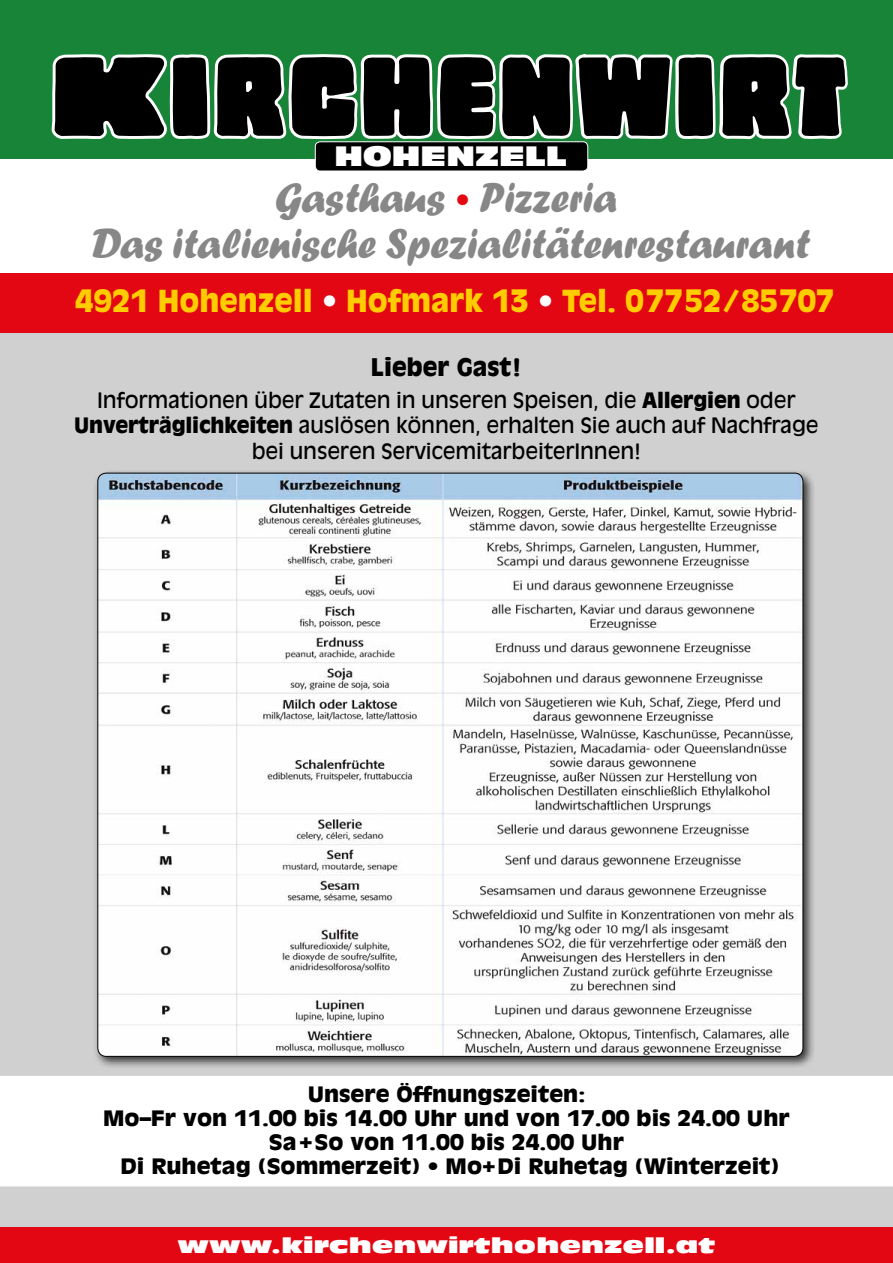
<style>
.page{position:relative;width:893px;height:1263px;background:#fff}
.page>*{position:absolute;margin:0;border:0;box-sizing:border-box;transform-origin:0 0}
.t1{font:104.25px "Copal Std Solid";letter-spacing:.05em;color:#000;scale:1.2 1}
.t2{font:43.5px/45.5px "Forte MT Std";letter-spacing:-.01em;color:#878787;text-align:center}
.t3{font:900 30px "Antique Olive Std";color:#fc0}
.t4{font:27.45px "Antique Olive Std Nord";letter-spacing:-.02em;color:#fff}
.t5{font:900 24px "Antique Olive Std";color:#000}
.t6{font:21px/25.5px "Antique Olive Std";letter-spacing:-.01em;color:#000;text-align:center}
.t7{font:900 21px/24px "Antique Olive Std";color:#000;text-align:center;scale:1.08 1}
.t8{font:21px "Antique Olive Std Nord";color:#fff;scale:1.12 1}
.s1{color:#e30613}
.s2{color:#fff}
.s3{font-weight:900}
</style>
<div class="page">
<div style="left:0;top:330px;width:893px;height:933px;background:#d0d0d0"></div>
<div style="left:0;top:0;width:893px;height:158px;background:#178437"></div>
<div style="left:0;top:273px;width:893px;height:59px;background:#e30613"></div>
<svg style="left:51px;top:54px;width:797px;height:88px"></svg>
<div style="left:315px;top:142px;width:273px;height:29px;background:#000;border-radius:5px"></div>
<div style="left:315px;top:141px;width:273px;height:30px;border:1px solid #fff;border-radius:5px"></div>
<div style="left:0;top:1076px;width:893px;height:110px;background:#fff"></div>
<div style="left:93px;top:468px;width:723px;height:601px;background:#000;opacity:.75"></div>
<img style="left:98px;top:473px;width:705px;height:583px">
<div style="left:0;top:1227px;width:893px;height:36px;background:#e30613"></div>
<h1 class="t1" style="left:51px;top:42px;width:663px">KIRCHENWIRT</h1>
<h3 class="t4" style="left:334px;top:139px;width:235px">HOHENZELL</h3>
<h2 class="t2" style="left:92px;top:174px;width:720px">Gasthaus <span class="s1">•</span> Pizzeria<br>Das italienische Spezialitätenrestaurant</h2>
<h3 class="t3" style="left:75px;top:283px;width:761px">4921 Hohenzell <span class="s2">•</span> Hofmark 13 <span class="s2">•</span> Tel. 07752/85707</h3>
<p class="t5" style="left:371px;top:353px;width:153px">Lieber Gast!</p>
<p class="t6" style="left:74px;top:387px;width:746px">Informationen über Zutaten in unseren Speisen, die <span class="s3">Allergien</span> oder<br><span class="s3">Unverträglichkeiten</span> auslösen können, erhalten Sie auch auf Nachfrage bei unseren ServicemitarbeiterInnen!</p>
<p class="t7" style="left:103px;top:1082px;width:637px">Unsere Öffnungszeiten:<br>Mo–Fr von 11.00 bis 14.00 Uhr und von 17.00 bis 24.00 Uhr Sa+So von 11.00 bis 24.00 Uhr<br>Di Ruhetag (Sommerzeit) • Mo+Di Ruhetag (Winterzeit)</p>
<p class="t8" style="left:178px;top:1232px;width:482px">www.kirchenwirthohenzell.at</p>
</div>
